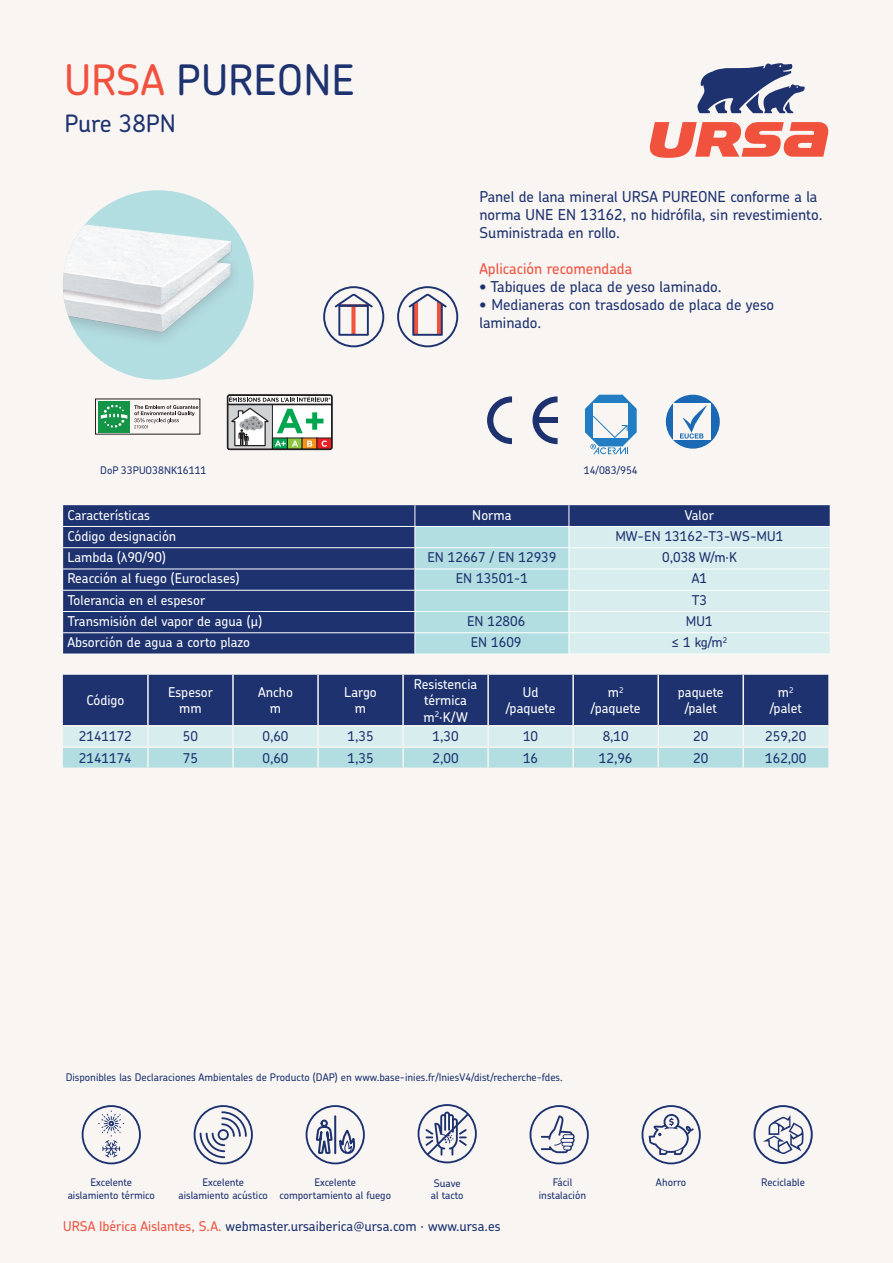
<style>
.page{position:relative;width:893px;height:1263px;background:#f8f5f3}
.page>*{position:absolute;margin:0;border:0;box-sizing:border-box;transform-origin:0 0}
.Subt_28_azul{font:500 42px "Chevin Pro";color:#1d326f}
.Subt_16_azul{font:500 24px "Chevin Pro";letter-spacing:-.005em;color:#1d326f}
.Parrafo_10_12_azul{font:500 15px/18px "Chevin Pro";color:#1d326f}
.Parrafo_10_12_rojo{font:500 15px "Chevin Pro";color:#f0523e}
.Tabla_blanco{font:500 13.5px/16.2px "Chevin Pro";color:#fff;text-align:center}
.Tabla_azul{font:500 13.5px "Chevin Pro";color:#1d326f}
.Parrafo{font:500 13.5px "Chevin Pro";color:#1d326f}
.Pictos_7{font:500 10.5px/12.6px "Chevin Pro";color:#1d326f;text-align:center}
.s1{color:#f0523e}
</style>
<div class="page">
<svg style="left:697px;top:63px;width:108px;height:50px"></svg>
<svg style="left:649px;top:122px;width:180px;height:36px"></svg>
<svg style="left:194px;top:1105px;width:59px;height:59px"></svg>
<svg style="left:82px;top:1105px;width:59px;height:59px"></svg>
<svg style="left:306px;top:1105px;width:59px;height:59px"></svg>
<hr style="left:334px;top:1116px;width:2px;height:37px;background:#1d326f">
<svg style="left:530px;top:1105px;width:59px;height:59px"></svg>
<svg style="left:641px;top:1105px;width:60px;height:59px"></svg>
<svg style="left:753px;top:1105px;width:60px;height:59px"></svg>
<svg style="left:418px;top:1104px;width:59px;height:59px"></svg>
<svg style="left:134px;top:405px;width:64px;height:23px"></svg>
<div style="left:98px;top:401px;width:32px;height:31px;background:#149446"></div>
<svg style="left:101px;top:405px;width:26px;height:23px"></svg>
<svg style="left:63px;top:675px;width:765px;height:92px;background:#8095b2"></svg>
<div style="left:63px;top:505px;width:352px;height:149px;background:#1d326f"></div>
<hr style="left:63px;top:526px;width:352px;height:1px;background:#fff">
<hr style="left:63px;top:547px;width:352px;height:1px;background:#fff">
<hr style="left:63px;top:569px;width:352px;height:1px;background:#fff">
<hr style="left:63px;top:590px;width:352px;height:1px;background:#fff">
<hr style="left:63px;top:611px;width:352px;height:1px;background:#fff">
<hr style="left:63px;top:632px;width:352px;height:1px;background:#fff">
<svg style="left:415px;top:505px;width:415px;height:149px;background:#b4cfd9"></svg>
<hr style="left:63px;top:654px;width:352px;height:1px;background:#fff">
<hr style="left:415px;top:654px;width:154px;height:1px;background:#fff">
<hr style="left:569px;top:654px;width:261px;height:1px;background:#fff">
<svg style="left:487px;top:396px;width:25px;height:48px"></svg>
<svg style="left:532px;top:396px;width:26px;height:48px"></svg>
<div style="left:536px;top:417px;width:21px;height:6px;background:#1d326f"></div>
<svg style="left:585px;top:395px;width:52px;height:59px"></svg>
<div style="left:666px;top:395px;width:54px;height:54px;background:#1b68b4;border-radius:50%"></div>
<div style="left:674px;top:403px;width:37px;height:37px;background:#f8f5f3"></div>
<svg style="left:680px;top:406px;width:27px;height:33px"></svg>
<div style="left:63px;top:190px;width:191px;height:190px;background:#b2dde1;border-radius:50%"></div>
<img style="left:63px;top:190px;width:176px;height:173px">
<svg style="left:323px;top:286px;width:61px;height:61px"></svg>
<svg style="left:397px;top:286px;width:61px;height:61px"></svg>
<svg style="left:227px;top:395px;width:105px;height:55px"></svg>
<p class="Subt_28_azul" style="left:64px;top:52px;width:292px"><span class="s1">URSA</span> PUREONE</p>
<p class="Subt_16_azul" style="left:64px;top:107px;width:113px">Pure 38PN</p>
<p class="Pictos_7" style="left:100px;top:463px;width:108px">DoP 33PUO38NK16111</p>
<p class="Parrafo_10_12_azul" style="left:479px;top:187px;width:345px">Panel de lana mineral URSA PUREONE conforme a la norma UNE EN 13162, no hidrófila, sin revestimiento.<br>Suministrada en rollo.</p>
<p class="Parrafo_10_12_rojo" style="left:479px;top:258px;width:154px">Aplicación recomendada</p>
<p class="Parrafo_10_12_azul" style="left:479px;top:277px;width:244px">• Tabiques de placa de yeso laminado.</p>
<p class="Parrafo_10_12_azul" style="left:479px;top:295px;width:296px">• Medianeras con trasdosado de placa de yeso laminado.</p>
<p class="Pictos_7" style="left:584px;top:464px;width:55px">14/083/954</p>
<p class="Tabla_blanco" style="left:67px;top:506px;width:84px">Características</p>
<p class="Tabla_blanco" style="left:472px;top:506px;width:41px">Norma</p>
<p class="Tabla_blanco" style="left:685px;top:506px;width:31px">Valor</p>
<p class="Tabla_blanco" style="left:67px;top:527px;width:110px">Código designación</p>
<p class="Parrafo" style="left:615px;top:527px;width:169px">MW-EN 13162-T3-WS-MU1</p>
<p class="Tabla_blanco" style="left:67px;top:549px;width:100px">Lambda (λ90/90)</p>
<p class="Tabla_azul" style="left:427px;top:548px;width:130px">EN 12667 / EN 12939</p>
<p class="Tabla_azul" style="left:662px;top:548px;width:76px">0,038 W/m·K</p>
<p class="Tabla_blanco" style="left:67px;top:570px;width:174px">Reacción al fuego (Euroclases)</p>
<p class="Tabla_azul" style="left:456px;top:569px;width:74px">EN 13501-1</p>
<p class="Tabla_azul" style="left:692px;top:569px;width:17px">A1</p>
<p class="Tabla_blanco" style="left:67px;top:591px;width:139px">Tolerancia en el espesor</p>
<p class="Tabla_azul" style="left:692px;top:591px;width:17px">T3</p>
<p class="Tabla_blanco" style="left:67px;top:612px;width:196px">Transmisión del vapor de agua (μ)</p>
<p class="Tabla_azul" style="left:467px;top:612px;width:60px">EN 12806</p>
<p class="Tabla_azul" style="left:686px;top:612px;width:28px">MU1</p>
<p class="Tabla_blanco" style="left:67px;top:634px;width:184px">Absorción de agua a corto plazo</p>
<p class="Tabla_azul" style="left:471px;top:633px;width:52px">EN 1609</p>
<p class="Tabla_azul" style="left:672px;top:633px;width:57px">≤ 1 kg/m<sup>2</sup></p>
<p class="Tabla_blanco" style="left:86px;top:692px;width:39px">Código</p>
<p class="Tabla_blanco" style="left:168px;top:684px;width:46px">Espesor</p>
<p class="Tabla_blanco" style="left:179px;top:700px;width:24px">mm</p>
<p class="Tabla_blanco" style="left:258px;top:684px;width:36px">Ancho</p>
<p class="Tabla_blanco" style="left:270px;top:700px;width:13px">m</p>
<p class="Tabla_blanco" style="left:344px;top:684px;width:34px">Largo</p>
<p class="Tabla_blanco" style="left:355px;top:700px;width:13px">m</p>
<p class="Tabla_blanco" style="left:414px;top:676px;width:65px">Resistencia térmica</p>
<p class="Tabla_blanco" style="left:424px;top:708px;width:46px">m<sup>2</sup>·K/W</p>
<p class="Tabla_blanco" style="left:523px;top:684px;width:17px">Ud</p>
<p class="Tabla_blanco" style="left:506px;top:700px;width:51px">/paquete</p>
<p class="Tabla_blanco" style="left:608px;top:684px;width:17px">m<sup>2</sup></p>
<p class="Tabla_blanco" style="left:591px;top:700px;width:51px">/paquete</p>
<p class="Tabla_blanco" style="left:678px;top:684px;width:47px">paquete</p>
<p class="Tabla_blanco" style="left:685px;top:700px;width:34px">/palet</p>
<p class="Tabla_blanco" style="left:778px;top:684px;width:17px">m<sup>2</sup></p>
<p class="Tabla_blanco" style="left:770px;top:700px;width:34px">/palet</p>
<p class="Tabla_azul" style="left:79px;top:727px;width:54px">2141172</p>
<p class="Tabla_azul" style="left:183px;top:727px;width:17px">50</p>
<p class="Tabla_azul" style="left:262px;top:727px;width:28px">0,60</p>
<p class="Tabla_azul" style="left:348px;top:727px;width:28px">1,35</p>
<p class="Tabla_azul" style="left:433px;top:727px;width:28px">1,30</p>
<p class="Tabla_azul" style="left:523px;top:727px;width:17px">10</p>
<p class="Tabla_azul" style="left:603px;top:727px;width:28px">8,10</p>
<p class="Tabla_azul" style="left:693px;top:727px;width:17px">20</p>
<p class="Tabla_azul" style="left:765px;top:727px;width:43px">259,20</p>
<p class="Tabla_azul" style="left:79px;top:749px;width:54px">2141174</p>
<p class="Tabla_azul" style="left:183px;top:749px;width:17px">75</p>
<p class="Tabla_azul" style="left:262px;top:749px;width:28px">0,60</p>
<p class="Tabla_azul" style="left:348px;top:749px;width:28px">1,35</p>
<p class="Tabla_azul" style="left:433px;top:749px;width:28px">2,00</p>
<p class="Tabla_azul" style="left:523px;top:749px;width:17px">16</p>
<p class="Tabla_azul" style="left:599px;top:749px;width:35px">12,96</p>
<p class="Tabla_azul" style="left:693px;top:749px;width:17px">20</p>
<p class="Tabla_azul" style="left:765px;top:749px;width:43px">162,00</p>
<p class="Pictos_7" style="left:66px;top:1071px;width:499px">Disponibles las Declaraciones Ambientales de Producto (DAP) en www.base-inies.fr/IniesV4/dist/recherche-fdes.</p>
<p class="Pictos_7" style="left:68px;top:1176px;width:89px">Excelente aislamiento térmico</p>
<p class="Pictos_7" style="left:539px;top:1176px;width:49px">Fácil instalación</p>
<p class="Pictos_7" style="left:434px;top:1176px;width:28px">Suave</p>
<p class="Pictos_7" style="left:656px;top:1176px;width:32px">Ahorro</p>
<p class="Pictos_7" style="left:761px;top:1176px;width:45px">Reciclable</p>
<p class="Pictos_7" style="left:431px;top:1189px;width:34px">al tacto</p>
<p class="Pictos_7" style="left:179px;top:1176px;width:91px">Excelente aislamiento acústico</p>
<p class="Pictos_7" style="left:279px;top:1176px;width:113px">Excelente comportamiento al fuego</p>
<p class="Parrafo" style="left:63px;top:1217px;width:439px"><span class="s1">URSA Ibérica Aislantes, S.A.</span> webmaster.ursaiberica@ursa.com · www.ursa.es</p>
</div>
